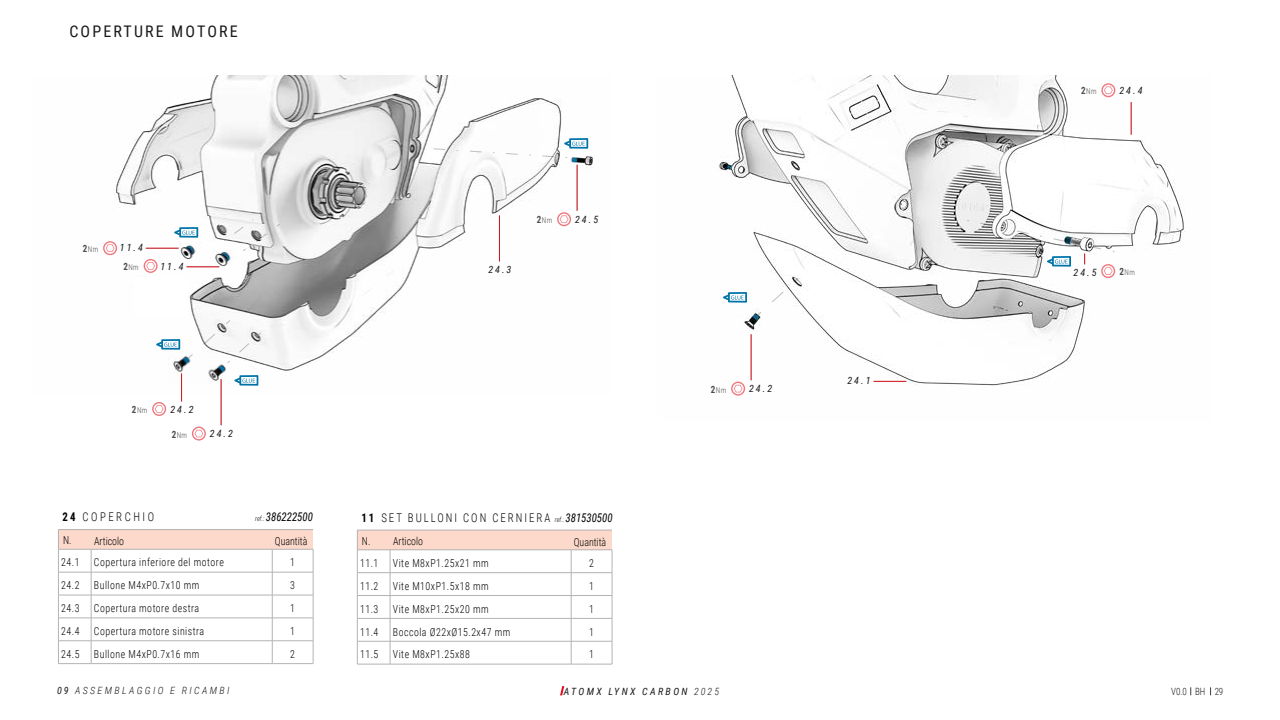
<style>
.page{position:relative;width:1280px;height:720px;background:#fff}
.page>*{position:absolute;margin:0;border:0;box-sizing:border-box;transform-origin:0 0}
.t1{font:16px "Roboto Condensed";letter-spacing:.135em;color:#1a1a1a}
.t2{font:300 12px "Roboto Condensed";letter-spacing:.185em;color:#000;scale:.9 1}
.t3{font:italic 12px "Roboto Condensed";color:#000;scale:.9 1}
.t4{font:300 12px "Roboto Condensed";letter-spacing:.235em;color:#000;scale:.9 1}
.t5{font:300 11px "Roboto Condensed";letter-spacing:.05em;color:#000;scale:.9 1}
.t6{font:300 11px "Roboto Condensed";color:#000;scale:.9 1}
.t7{font:italic 10px "Roboto Condensed";letter-spacing:.2em;color:#1a1a1a}
.t8{font:italic 300 10px "Roboto Condensed";letter-spacing:.235em;color:#1a1a1a}
.t9{font:italic 10px "Roboto Condensed";letter-spacing:.235em;color:#1a1a1a}
.t10{font:300 10px "Roboto Condensed";color:#1a1a1a;scale:.9 1}
.t11{font:300 8px "Roboto Condensed";letter-spacing:.05em;color:#4d4d4d;scale:.9 1}
.s1{font-weight:700;font-size:10px}
.s2{font-weight:700}
.s3{font-weight:300;font-size:7px}
.s4{font-weight:400}
.s5{font-style:italic;font-size:7px}
.s6{font-weight:400;font-style:italic}
.s7{font-weight:300}
</style>
<div class="page">
<svg style="left:560px;top:686px;width:4px;height:9px"></svg>
<img style="left:718px;top:75px;width:467px;height:314px">
<img style="left:109px;top:75px;width:485px;height:296px">
<div style="left:134px;top:277px;width:54px;height:37px;background:#fff"></div>
<div style="left:58px;top:530px;width:255px;height:19px;background:#fcd9ca"></div>
<hr style="left:58px;top:572px;width:33px;height:1px;background:#b3b3b3">
<hr style="left:91px;top:572px;width:181px;height:1px;background:#b3b3b3">
<hr style="left:272px;top:572px;width:41px;height:1px;background:#b3b3b3">
<hr style="left:58px;top:595px;width:33px;height:1px;background:#b3b3b3">
<hr style="left:91px;top:595px;width:181px;height:1px;background:#b3b3b3">
<hr style="left:272px;top:595px;width:41px;height:1px;background:#b3b3b3">
<hr style="left:58px;top:618px;width:33px;height:1px;background:#b3b3b3">
<hr style="left:91px;top:618px;width:181px;height:1px;background:#b3b3b3">
<hr style="left:272px;top:618px;width:41px;height:1px;background:#b3b3b3">
<hr style="left:58px;top:641px;width:33px;height:1px;background:#b3b3b3">
<hr style="left:91px;top:641px;width:181px;height:1px;background:#b3b3b3">
<svg style="left:91px;top:550px;width:1px;height:113px"></svg>
<hr style="left:272px;top:641px;width:41px;height:1px;background:#b3b3b3">
<svg style="left:272px;top:550px;width:1px;height:113px"></svg>
<hr style="left:58px;top:663px;width:33px;height:1px;background:#b3b3b3">
<hr style="left:91px;top:663px;width:181px;height:1px;background:#b3b3b3">
<hr style="left:272px;top:663px;width:41px;height:1px;background:#b3b3b3">
<hr style="left:58px;top:529px;width:33px;height:1px;background:#b3b3b3">
<svg style="left:58px;top:530px;width:1px;height:134px"></svg>
<hr style="left:91px;top:529px;width:181px;height:1px;background:#b3b3b3">
<hr style="left:272px;top:529px;width:41px;height:1px;background:#b3b3b3">
<hr style="left:58px;top:549px;width:33px;height:1px;background:#b3b3b3">
<hr style="left:91px;top:549px;width:181px;height:1px;background:#b3b3b3">
<hr style="left:272px;top:549px;width:41px;height:1px;background:#b3b3b3">
<svg style="left:313px;top:549px;width:1px;height:115px"></svg>
<hr style="left:221px;top:379px;width:1px;height:46px;background:#d61017">
<hr style="left:577px;top:165px;width:1px;height:46px;background:#d61017">
<hr style="left:751px;top:334px;width:1px;height:46px;background:#d61017">
<hr style="left:499px;top:215px;width:1px;height:46px;background:#d61017">
<hr style="left:1131px;top:102px;width:1px;height:33px;background:#d61017">
<hr style="left:146px;top:248px;width:33px;height:1px;background:#d61017">
<hr style="left:187px;top:267px;width:32px;height:1px;background:#d61017">
<hr style="left:874px;top:381px;width:32px;height:1px;background:#d61017">
<svg style="left:192px;top:427px;width:14px;height:14px"></svg>
<svg style="left:557px;top:212px;width:14px;height:14px"></svg>
<svg style="left:731px;top:382px;width:14px;height:14px"></svg>
<svg style="left:103px;top:241px;width:14px;height:14px"></svg>
<svg style="left:144px;top:259px;width:14px;height:14px"></svg>
<svg style="left:1101px;top:83px;width:14px;height:14px"></svg>
<svg style="left:174px;top:227px;width:24px;height:11px"></svg>
<svg style="left:409px;top:138px;width:179px;height:21px"></svg>
<svg style="left:152px;top:319px;width:110px;height:97px"></svg>
<svg style="left:723px;top:277px;width:77px;height:47px"></svg>
<svg style="left:956px;top:217px;width:160px;height:61px"></svg>
<svg style="left:215px;top:218px;width:66px;height:40px"></svg>
<div style="left:357px;top:530px;width:255px;height:20px;background:#fcd9ca"></div>
<hr style="left:357px;top:572px;width:33px;height:1px;background:#b3b3b3">
<hr style="left:390px;top:572px;width:181px;height:1px;background:#b3b3b3">
<hr style="left:571px;top:572px;width:41px;height:1px;background:#b3b3b3">
<hr style="left:357px;top:595px;width:33px;height:1px;background:#b3b3b3">
<hr style="left:390px;top:595px;width:181px;height:1px;background:#b3b3b3">
<hr style="left:571px;top:595px;width:41px;height:1px;background:#b3b3b3">
<hr style="left:357px;top:618px;width:33px;height:1px;background:#b3b3b3">
<hr style="left:390px;top:618px;width:181px;height:1px;background:#b3b3b3">
<hr style="left:571px;top:618px;width:41px;height:1px;background:#b3b3b3">
<hr style="left:357px;top:641px;width:33px;height:1px;background:#b3b3b3">
<hr style="left:390px;top:641px;width:181px;height:1px;background:#b3b3b3">
<svg style="left:390px;top:551px;width:1px;height:113px"></svg>
<hr style="left:571px;top:641px;width:41px;height:1px;background:#b3b3b3">
<svg style="left:571px;top:551px;width:1px;height:113px"></svg>
<hr style="left:357px;top:664px;width:33px;height:1px;background:#b3b3b3">
<hr style="left:390px;top:664px;width:181px;height:1px;background:#b3b3b3">
<hr style="left:571px;top:664px;width:41px;height:1px;background:#b3b3b3">
<hr style="left:357px;top:530px;width:33px;height:1px;background:#b3b3b3">
<svg style="left:357px;top:530px;width:1px;height:134px"></svg>
<hr style="left:390px;top:530px;width:181px;height:1px;background:#b3b3b3">
<hr style="left:571px;top:530px;width:41px;height:1px;background:#b3b3b3">
<hr style="left:357px;top:550px;width:33px;height:1px;background:#b3b3b3">
<hr style="left:390px;top:550px;width:181px;height:1px;background:#b3b3b3">
<hr style="left:571px;top:550px;width:41px;height:1px;background:#b3b3b3">
<svg style="left:612px;top:550px;width:1px;height:114px"></svg>
<h1 class="t1" style="left:69px;top:20px;width:170px">COPERTURE MOTORE</h1>
<p class="t11" style="left:1081px;top:86px;width:18px"><span class="s1">2</span>Nm</p>
<p class="t7" style="left:1119px;top:84px;width:25px">24.4</p>
<p class="t11" style="left:83px;top:244px;width:18px"><span class="s1">2</span>Nm</p>
<p class="t7" style="left:120px;top:240px;width:25px">11.4</p>
<p class="t11" style="left:123px;top:262px;width:18px"><span class="s1">2</span>Nm</p>
<p class="t7" style="left:160px;top:259px;width:25px">11.4</p>
<p class="t11" style="left:132px;top:405px;width:18px"><span class="s1">2</span>Nm</p>
<p class="t7" style="left:170px;top:402px;width:25px">24.2</p>
<p class="t11" style="left:172px;top:429px;width:18px"><span class="s1">2</span>Nm</p>
<p class="t7" style="left:210px;top:427px;width:25px">24.2</p>
<p class="t4" style="left:62px;top:508px;width:103px"><span class="s2">24</span> COPERCHIO</p>
<p class="t5" style="left:61px;top:555px;width:22px">24.1</p>
<p class="t5" style="left:94px;top:555px;width:146px">Copertura inferiore del motore</p>
<p class="t5" style="left:290px;top:555px;width:7px">1</p>
<p class="t5" style="left:61px;top:578px;width:22px">24.2</p>
<p class="t5" style="left:94px;top:578px;width:119px">Bullone M4xP0.7x10 mm</p>
<p class="t5" style="left:290px;top:578px;width:7px">3</p>
<p class="t5" style="left:61px;top:601px;width:22px">24.3</p>
<p class="t5" style="left:94px;top:601px;width:118px">Copertura motore destra</p>
<p class="t5" style="left:290px;top:601px;width:7px">1</p>
<p class="t5" style="left:61px;top:623px;width:22px">24.4</p>
<p class="t5" style="left:94px;top:623px;width:124px">Copertura motore sinistra</p>
<p class="t5" style="left:290px;top:623px;width:7px">1</p>
<p class="t5" style="left:61px;top:646px;width:22px">24.5</p>
<p class="t5" style="left:94px;top:646px;width:119px">Bullone M4xP0.7x16 mm</p>
<p class="t5" style="left:290px;top:646px;width:7px">2</p>
<p class="t3" style="left:255px;top:509px;width:66px"><span class="s3">ref.:</span> 386222500</p>
<p class="t6" style="left:63px;top:533px;width:69px">N. Articolo</p>
<p class="t6" style="left:275px;top:534px;width:38px">Quantità</p>
<p class="t8" style="left:57px;top:684px;width:174px"><span class="s4">09</span> ASSEMBLAGGIO E RICAMBI</p>
<p class="t7" style="left:488px;top:263px;width:25px">24.3</p>
<p class="t11" style="left:537px;top:215px;width:18px"><span class="s1">2</span>Nm</p>
<p class="t7" style="left:575px;top:212px;width:25px">24.5</p>
<p class="t2" style="left:361px;top:509px;width:281px"><span class="s2">11</span> SET BULLONI CON CERNIERA <span class="s5">ref.:</span> <span class="s6">381530500</span></p>
<p class="t5" style="left:360px;top:555px;width:22px">11.1</p>
<p class="t5" style="left:393px;top:555px;width:108px">Vite M8xP1.25x21 mm</p>
<p class="t5" style="left:589px;top:555px;width:7px">2</p>
<p class="t5" style="left:360px;top:578px;width:22px">11.2</p>
<p class="t5" style="left:393px;top:578px;width:108px">Vite M10xP1.5x18 mm</p>
<p class="t5" style="left:589px;top:578px;width:7px">1</p>
<p class="t5" style="left:360px;top:601px;width:22px">11.3</p>
<p class="t5" style="left:393px;top:601px;width:108px">Vite M8xP1.25x20 mm</p>
<p class="t5" style="left:589px;top:601px;width:7px">1</p>
<p class="t5" style="left:360px;top:624px;width:22px">11.4</p>
<p class="t5" style="left:393px;top:624px;width:132px">Boccola Ø22xØ15.2x47 mm</p>
<p class="t5" style="left:589px;top:624px;width:7px">1</p>
<p class="t5" style="left:360px;top:647px;width:22px">11.5</p>
<p class="t5" style="left:393px;top:647px;width:87px">Vite M8xP1.25x88</p>
<p class="t5" style="left:589px;top:647px;width:7px">1</p>
<p class="t6" style="left:362px;top:533px;width:69px">N. Articolo</p>
<p class="t6" style="left:574px;top:534px;width:38px">Quantità</p>
<p class="t11" style="left:711px;top:384px;width:18px"><span class="s1">2</span>Nm</p>
<p class="t7" style="left:749px;top:382px;width:25px">24.2</p>
<p class="t7" style="left:847px;top:373px;width:25px">24.1</p>
<p class="t7" style="left:1074px;top:265px;width:25px">24.5</p>
<p class="t11" style="left:1120px;top:267px;width:18px"><span class="s1">2</span>Nm</p>
<p class="t9" style="left:564px;top:685px;width:157px">ATOMX LYNX CARBON <span class="s7">2025</span></p>
<p class="t10" style="left:1171px;top:685px;width:59px">V0.0 BH 29</p>
</div>
